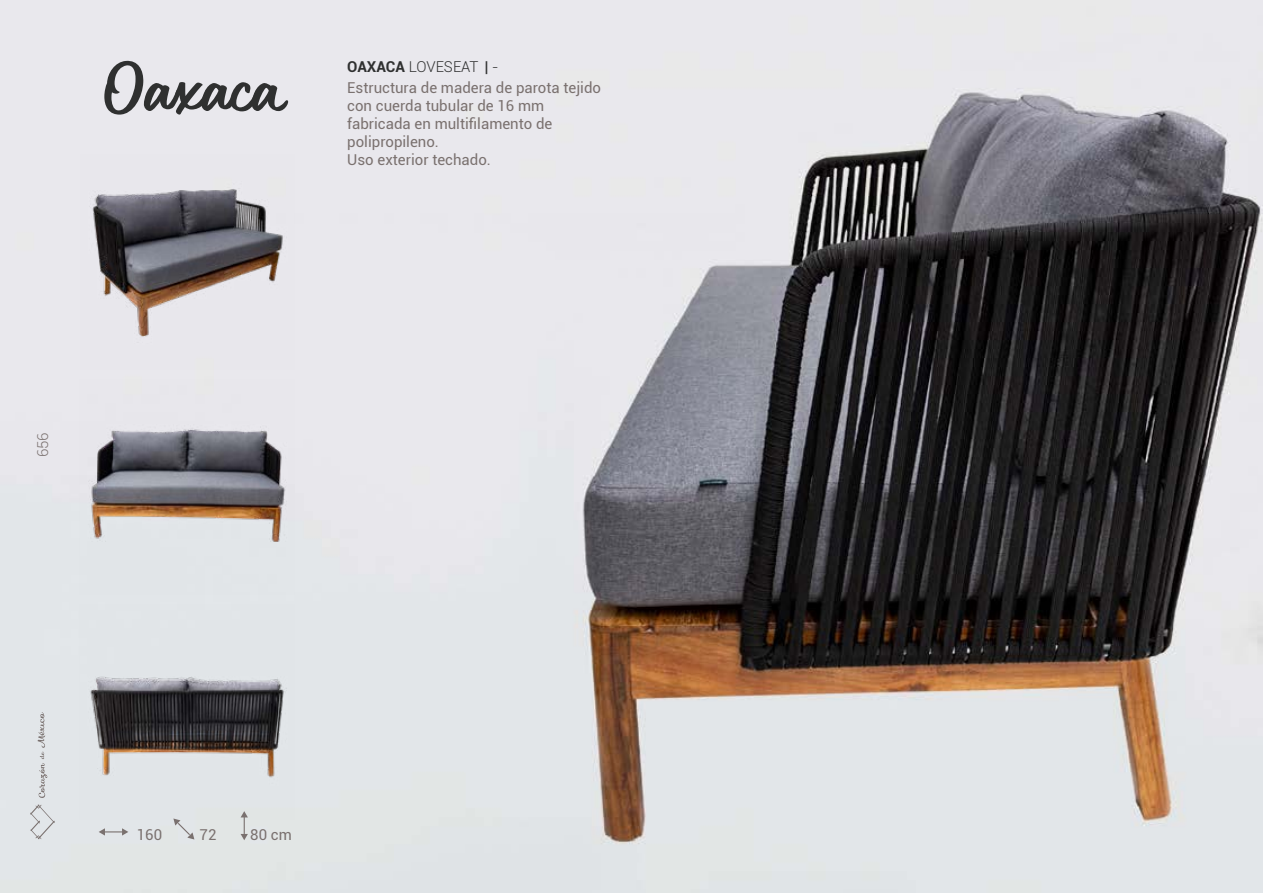
<style>
.page{position:relative;width:1263px;height:893px;background:#fff}
.page>*{position:absolute;margin:0;border:0;box-sizing:border-box;transform-origin:0 0}
.t1{font:78px "Shopie";color:#2f3030}
.t2{font:15px/18px "Roboto";color:#7a716f}
.t3{font:300 15px "Roboto";color:#2f3030}
.t4{font:300 15px "Roboto";color:#7a716f}
.s1{font-weight:700}
.s2{font-weight:400}
</style>
<div class="page">
<img style="left:0;top:0;width:1263px;height:893px">
<img style="left:80px;top:604px;width:214px;height:215px">
<svg style="left:241px;top:811px;width:7px;height:29px"></svg>
<svg style="left:99px;top:828px;width:29px;height:8px"></svg>
<svg style="left:173px;top:818px;width:21px;height:21px"></svg>
<img style="left:80px;top:154px;width:215px;height:215px">
<img style="left:80px;top:379px;width:214px;height:215px">
<svg style="left:30px;top:804px;width:25px;height:35px"></svg>
<svg style="left:37px;top:712px;width:10px;height:86px"></svg>
<h1 class="t1" style="left:104px;top:38px;width:178px">Oaxaca</h1>
<p class="t3" style="left:347px;top:56px;width:153px"><span class="s1">OAXACA</span> LOVESEAT <span class="s2">|</span> -</p>
<p class="t2" style="left:347px;top:78px;width:255px">Estructura de madera de parota tejido con cuerda tubular de 16 mm fabricada en multifilamento de polipropileno.<br>Uso exterior techado.</p>
<p class="t4" style="left:32px;top:457px;width:26px;rotate:-90deg">656</p>
<p class="t2" style="left:137px;top:825px;width:27px">160</p>
<p class="t2" style="left:200px;top:825px;width:18px">72</p>
<p class="t2" style="left:250px;top:825px;width:43px">80 cm</p>
</div>
